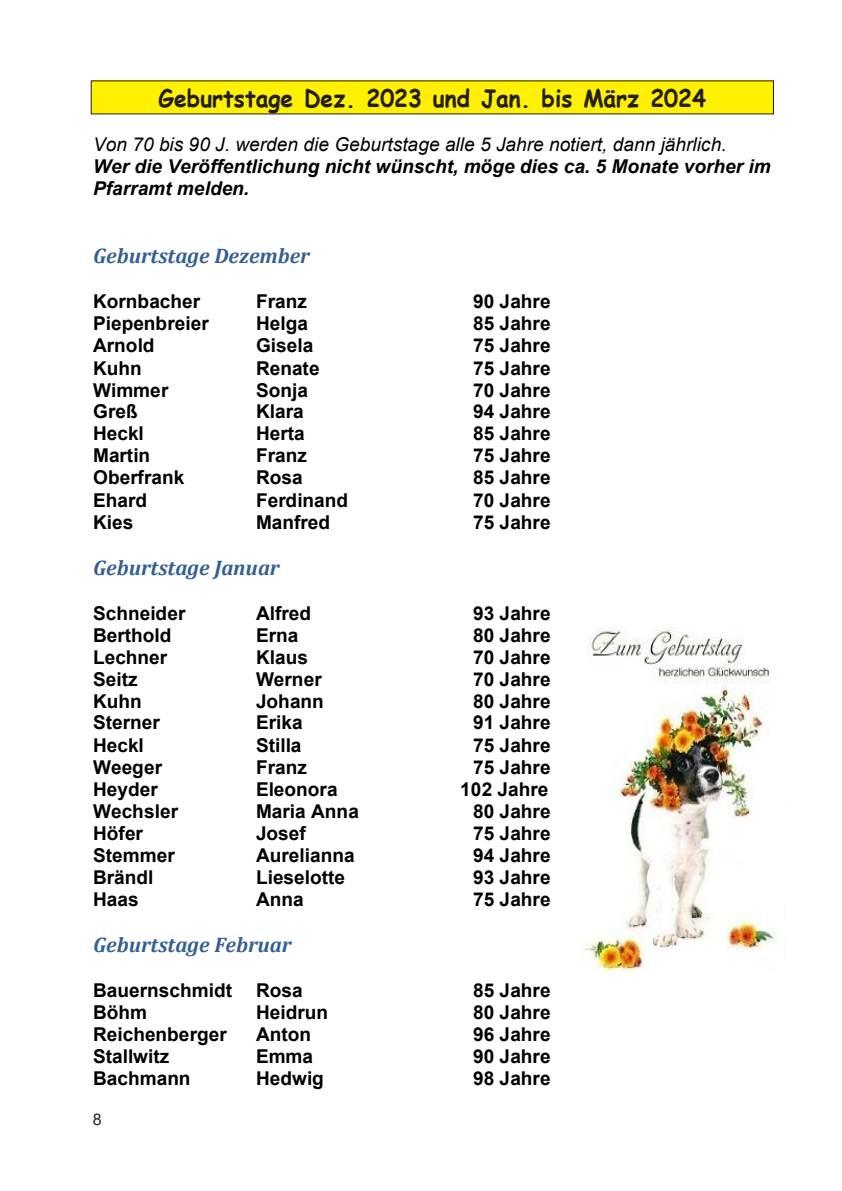
<style>
.page{position:relative;width:842px;height:1191px;background:#fff}
.page>*{position:absolute;margin:0;border:0;box-sizing:border-box;transform-origin:0 0}
.t1{font:700 24px "Comic Sans MS";color:#231f20;scale:.95 1}
.t2{font:italic 700 21.2px "Cambria";color:#365f91}
.t3{font:700 19px "Arial";color:#000}
.t4{font:italic 700 19px/22px "Arial";color:#000}
.t5{font:italic 19px "Arial";color:#000}
.t6{font:16px "Arial";color:#231f20}
</style>
<div class="page">
<img style="left:583px;top:627px;width:194px;height:347px">
<div style="left:91px;top:81px;width:682px;height:33px;background:#fff101"></div>
<p class="t1" style="left:159px;top:81px;width:578px">Geburtstage Dez. 2023 und Jan. bis März 2024</p>
<p class="t5" style="left:93px;top:132px;width:635px">Von 70 bis 90 J. werden die Geburtstage alle 5 Jahre notiert, dann jährlich.</p>
<p class="t4" style="left:93px;top:156px;width:679px">Wer die Veröffentlichung nicht wünscht, möge dies ca. 5 Monate vorher im<br>Pfarramt melden.</p>
<p class="t2" style="left:93px;top:241px;width:218px">Geburtstage Dezember</p>
<p class="t3" style="left:93px;top:288px;width:109px">Kornbacher</p>
<p class="t3" style="left:256px;top:288px;width:52px">Franz</p>
<p class="t3" style="left:473px;top:288px;width:79px">90 Jahre</p>
<p class="t3" style="left:93px;top:310px;width:117px">Piepenbreier</p>
<p class="t3" style="left:256px;top:310px;width:53px">Helga</p>
<p class="t3" style="left:473px;top:310px;width:79px">85 Jahre</p>
<p class="t3" style="left:93px;top:332px;width:63px">Arnold</p>
<p class="t3" style="left:256px;top:332px;width:59px">Gisela</p>
<p class="t3" style="left:473px;top:332px;width:79px">75 Jahre</p>
<p class="t3" style="left:93px;top:354px;width:50px">Kuhn</p>
<p class="t3" style="left:256px;top:354px;width:65px">Renate</p>
<p class="t3" style="left:473px;top:354px;width:79px">75 Jahre</p>
<p class="t3" style="left:93px;top:376px;width:77px">Wimmer</p>
<p class="t3" style="left:256px;top:376px;width:53px">Sonja</p>
<p class="t3" style="left:473px;top:376px;width:79px">70 Jahre</p>
<p class="t3" style="left:93px;top:398px;width:46px">Greß</p>
<p class="t3" style="left:256px;top:398px;width:49px">Klara</p>
<p class="t3" style="left:473px;top:398px;width:79px">94 Jahre</p>
<p class="t3" style="left:93px;top:420px;width:52px">Heckl</p>
<p class="t3" style="left:256px;top:420px;width:50px">Herta</p>
<p class="t3" style="left:473px;top:420px;width:79px">85 Jahre</p>
<p class="t3" style="left:93px;top:442px;width:59px">Martin</p>
<p class="t3" style="left:256px;top:442px;width:52px">Franz</p>
<p class="t3" style="left:473px;top:442px;width:79px">75 Jahre</p>
<p class="t3" style="left:93px;top:464px;width:93px">Oberfrank</p>
<p class="t3" style="left:256px;top:464px;width:48px">Rosa</p>
<p class="t3" style="left:473px;top:464px;width:79px">85 Jahre</p>
<p class="t3" style="left:93px;top:486px;width:55px">Ehard</p>
<p class="t3" style="left:256px;top:486px;width:94px">Ferdinand</p>
<p class="t3" style="left:473px;top:486px;width:79px">70 Jahre</p>
<p class="t3" style="left:93px;top:508px;width:42px">Kies</p>
<p class="t3" style="left:256px;top:508px;width:76px">Manfred</p>
<p class="t3" style="left:473px;top:508px;width:79px">75 Jahre</p>
<p class="t2" style="left:93px;top:552px;width:188px">Geburtstage Januar</p>
<p class="t3" style="left:93px;top:599px;width:94px">Schneider</p>
<p class="t3" style="left:256px;top:599px;width:57px">Alfred</p>
<p class="t3" style="left:473px;top:599px;width:79px">93 Jahre</p>
<p class="t3" style="left:93px;top:621px;width:80px">Berthold</p>
<p class="t3" style="left:256px;top:621px;width:44px">Erna</p>
<p class="t3" style="left:473px;top:621px;width:79px">80 Jahre</p>
<p class="t3" style="left:93px;top:643px;width:76px">Lechner</p>
<p class="t3" style="left:256px;top:643px;width:53px">Klaus</p>
<p class="t3" style="left:473px;top:643px;width:79px">70 Jahre</p>
<p class="t3" style="left:93px;top:665px;width:46px">Seitz</p>
<p class="t3" style="left:256px;top:665px;width:67px">Werner</p>
<p class="t3" style="left:473px;top:665px;width:79px">70 Jahre</p>
<p class="t3" style="left:93px;top:687px;width:50px">Kuhn</p>
<p class="t3" style="left:256px;top:687px;width:69px">Johann</p>
<p class="t3" style="left:473px;top:687px;width:79px">80 Jahre</p>
<p class="t3" style="left:93px;top:709px;width:68px">Sterner</p>
<p class="t3" style="left:256px;top:709px;width:48px">Erika</p>
<p class="t3" style="left:473px;top:709px;width:79px">91 Jahre</p>
<p class="t3" style="left:93px;top:731px;width:52px">Heckl</p>
<p class="t3" style="left:256px;top:731px;width:47px">Stilla</p>
<p class="t3" style="left:473px;top:731px;width:79px">75 Jahre</p>
<p class="t3" style="left:93px;top:753px;width:70px">Weeger</p>
<p class="t3" style="left:256px;top:753px;width:52px">Franz</p>
<p class="t3" style="left:473px;top:753px;width:79px">75 Jahre</p>
<p class="t3" style="left:93px;top:775px;width:66px">Heyder</p>
<p class="t3" style="left:256px;top:775px;width:83px">Eleonora</p>
<p class="t3" style="left:460px;top:775px;width:90px">102 Jahre</p>
<p class="t3" style="left:93px;top:797px;width:87px">Wechsler</p>
<p class="t3" style="left:256px;top:797px;width:104px">Maria Anna</p>
<p class="t3" style="left:473px;top:797px;width:79px">80 Jahre</p>
<p class="t3" style="left:93px;top:819px;width:51px">Höfer</p>
<p class="t3" style="left:256px;top:819px;width:51px">Josef</p>
<p class="t3" style="left:473px;top:819px;width:79px">75 Jahre</p>
<p class="t3" style="left:93px;top:841px;width:83px">Stemmer</p>
<p class="t3" style="left:256px;top:841px;width:100px">Aurelianna</p>
<p class="t3" style="left:473px;top:841px;width:79px">94 Jahre</p>
<p class="t3" style="left:93px;top:863px;width:62px">Brändl</p>
<p class="t3" style="left:256px;top:863px;width:91px">Lieselotte</p>
<p class="t3" style="left:473px;top:863px;width:79px">93 Jahre</p>
<p class="t3" style="left:93px;top:885px;width:47px">Haas</p>
<p class="t3" style="left:256px;top:885px;width:49px">Anna</p>
<p class="t3" style="left:473px;top:885px;width:79px">75 Jahre</p>
<p class="t2" style="left:93px;top:929px;width:200px">Geburtstage Februar</p>
<p class="t3" style="left:93px;top:976px;width:141px">Bauernschmidt</p>
<p class="t3" style="left:256px;top:976px;width:48px">Rosa</p>
<p class="t3" style="left:473px;top:976px;width:79px">85 Jahre</p>
<p class="t3" style="left:93px;top:998px;width:56px">Böhm</p>
<p class="t3" style="left:256px;top:998px;width:74px">Heidrun</p>
<p class="t3" style="left:473px;top:998px;width:79px">80 Jahre</p>
<p class="t3" style="left:93px;top:1020px;width:135px">Reichenberger</p>
<p class="t3" style="left:256px;top:1020px;width:57px">Anton</p>
<p class="t3" style="left:473px;top:1020px;width:79px">96 Jahre</p>
<p class="t3" style="left:93px;top:1042px;width:78px">Stallwitz</p>
<p class="t3" style="left:256px;top:1042px;width:59px">Emma</p>
<p class="t3" style="left:473px;top:1042px;width:79px">90 Jahre</p>
<p class="t3" style="left:93px;top:1064px;width:99px">Bachmann</p>
<p class="t3" style="left:256px;top:1064px;width:69px">Hedwig</p>
<p class="t3" style="left:473px;top:1064px;width:79px">98 Jahre</p>
<p class="t6" style="left:93px;top:1108px;width:10px">8</p>
</div>
